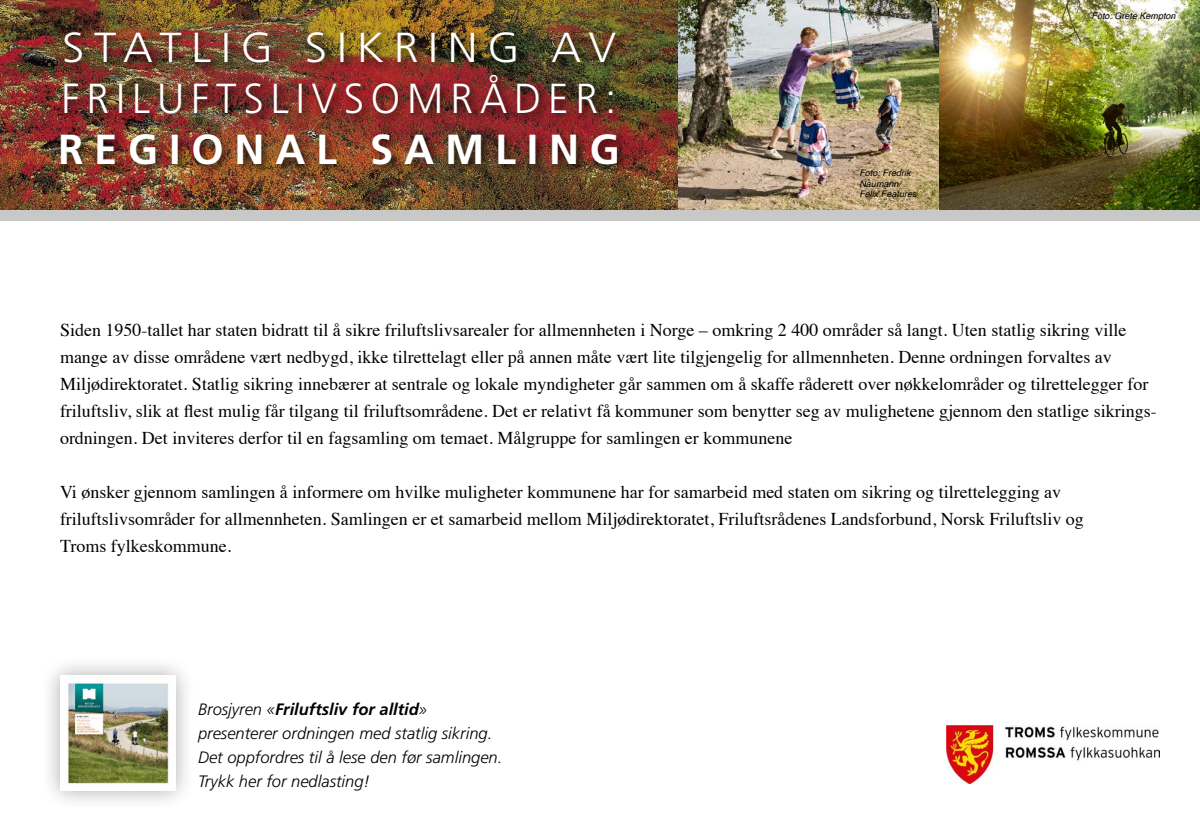
<style>
.page{position:relative;width:1200px;height:834px;background:#fff}
.page>*{position:absolute;margin:0;border:0;box-sizing:border-box;transform-origin:0 0}
.t1{font:300 42px/51px "Frutiger LT Std";letter-spacing:.17em;color:#fff;scale:1.06 1}
.t2{font:700 42px "Frutiger LT Std";letter-spacing:.26em;color:#fff}
.t3{font:18px/27px "Times";color:#000}
.t4{font:italic 300 16.5px/24px "Frutiger LT Std";color:#000}
.t5{font:italic 9px/10.5px "Helvetica";color:#000}
.s1{font-weight:700}
</style>
<div class="page">
<img style="left:0;top:0;width:1200px;height:210px">
<div style="left:0;top:210px;width:1200px;height:10px;background:#c8c8c8"></div>
<div style="left:56px;top:28px;width:572px;height:148px;background:#000;opacity:.75"></div>
<div style="left:40px;top:655px;width:156px;height:156px;background:#000;opacity:.33"></div>
<img style="left:60px;top:675px;width:116px;height:115px">
<img style="left:947px;top:726px;width:212px;height:57px">
<h1 class="t1" style="left:62px;top:23px;width:525px">STATLIG S IKRING AV<br>FRILUFTS LIVS OMRÅDER:</h1>
<h1 class="t2" style="left:58px;top:125px;width:468px">REGIONAL SAMLING</h1>
<p class="t5" style="left:859px;top:168px;width:59px">Foto: Fredrik<br>Naumann/<br>Felix Features</p>
<p class="t5" style="left:1092px;top:11px;width:86px">Foto: Grete Kempton</p>
<p class="t3" style="left:60px;top:315px;width:1098px">Siden 1950-tallet har staten bidratt til å sikre friluftslivsarealer for allmennheten i Norge – omkring 2 400 områder så langt. Uten statlig sikring ville mange av disse områdene vært nedbygd, ikke tilrettelagt eller på annen måte vært lite tilgjengelig for allmennheten. Denne ordningen forvaltes av Miljødirektoratet. Statlig sikring innebærer at sentrale og lokale myndigheter går sammen om å skaffe råderett over nøkkelområder og tilrettelegger for friluftsliv, slik at flest mulig får tilgang til friluftsområdene. Det er relativt få kommuner som benytter seg av mulighetene gjennom den statlige sikrings&shy;ordningen. Det inviteres derfor til en fagsamling om temaet. Målgruppe for samlingen er kommunene</p>
<p class="t3" style="left:60px;top:477px;width:1025px">Vi ønsker gjennom samlingen å informere om hvilke muligheter kommunene har for samarbeid med staten om sikring og tilrettelegging av friluftslivsområder for allmennheten. Samlingen er et samarbeid mellom Miljødirektoratet, Friluftsrådenes Landsforbund, Norsk Friluftsliv og<br>Troms fylkeskommune.</p>
<p class="t4" style="left:198px;top:697px;width:306px">Brosjyren «<span class="s1">Friluftsliv for alltid</span>» presenterer ordningen med statlig sikring.<br>Det oppfordres til å lese den før samlingen.<br>Trykk her for nedlasting!</p>
</div>
